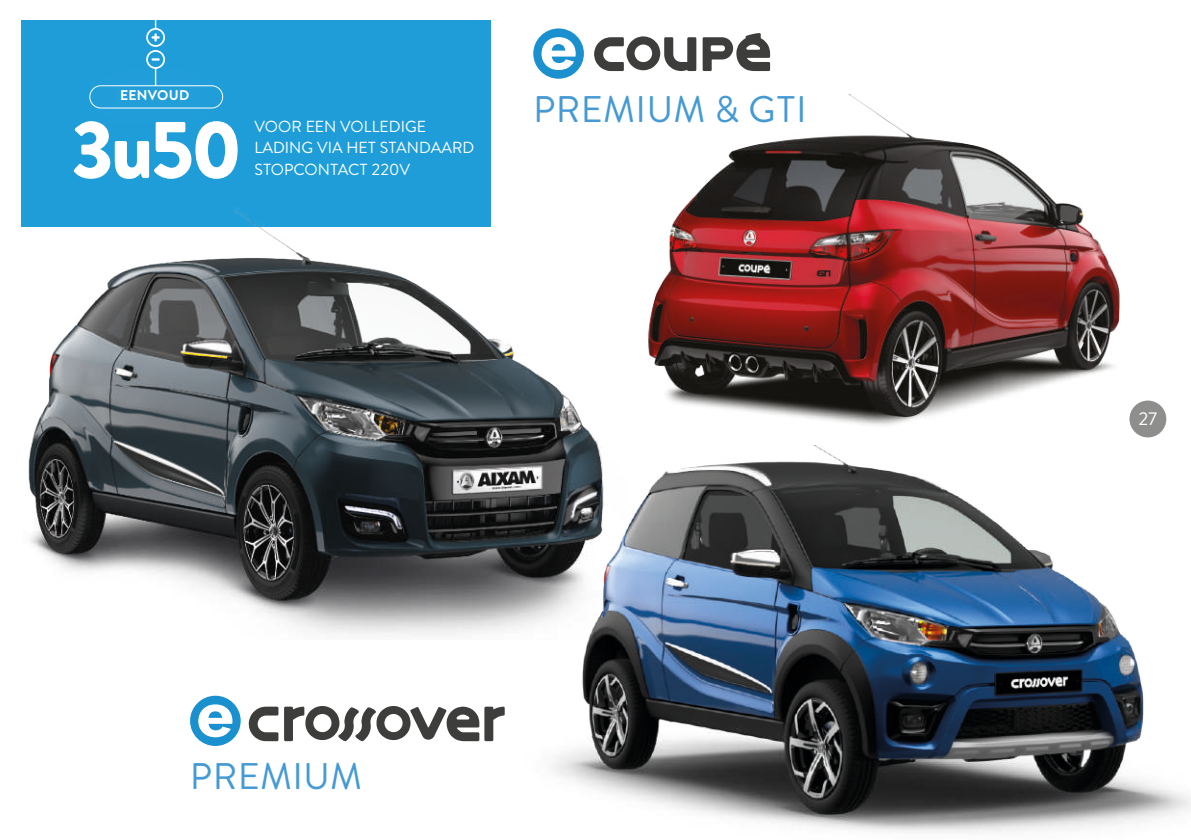
<style>
.page{position:relative;width:1191px;height:840px;background:#fff}
.page>*{position:absolute;margin:0;border:0;box-sizing:border-box;transform-origin:0 0}
.t1{font:900 80px "Brandon Text";color:#fff}
.t2{font:37px "Brandon Text";letter-spacing:.02em;color:#459ad4}
.t3{font:18px "Brandon Text";color:#fff}
.t4{font:16px/21.4px "Brandon Text";color:#fff}
.t5{font:700 14px "Brandon Text";letter-spacing:.02em;color:#fff}
</style>
<div class="page">
<div style="left:21px;top:21px;width:469px;height:206px;background:#1e9dd9"></div>
<div style="left:89px;top:85px;width:134px;height:23px;border:1px solid #fff;border-radius:11px"></div>
<svg style="left:146px;top:20px;width:19px;height:66px"></svg>
<img style="left:648px;top:62px;width:499px;height:376px">
<div style="left:533px;top:28px;width:51px;height:51px;background:#1b90cf;border-radius:50%"></div>
<svg style="left:541px;top:37px;width:34px;height:33px"></svg>
<svg style="left:702px;top:33px;width:68px;height:38px"></svg>
<svg style="left:594px;top:36px;width:102px;height:35px"></svg>
<img style="left:552px;top:445px;width:639px;height:388px">
<img style="left:28px;top:177px;width:603px;height:461px">
<div style="left:190px;top:695px;width:51px;height:50px;background:#1b90cf;border-radius:50%"></div>
<svg style="left:198px;top:704px;width:34px;height:32px"></svg>
<svg style="left:248px;top:706px;width:30px;height:34px"></svg>
<svg style="left:284px;top:706px;width:221px;height:34px"></svg>
<div style="left:1129px;top:400px;width:37px;height:37px;background:#8e8e8d;border-radius:50%"></div>
<p class="t5" style="left:120px;top:85px;width:71px">EENVOUD</p>
<h1 class="t1" style="left:71px;top:94px;width:173px">3u50</h1>
<p class="t4" style="left:254px;top:115px;width:221px">VOOR EEN VOLLEDIGE<br>LADING VIA HET STANDAARD<br>STOPCONTACT 220V</p>
<h2 class="t2" style="left:533px;top:83px;width:274px">PREMIUM &amp; GTI</h2>
<h2 class="t2" style="left:190px;top:750px;width:173px">PREMIUM</h2>
<p class="t3" style="left:1138px;top:406px;width:20px">27</p>
</div>
